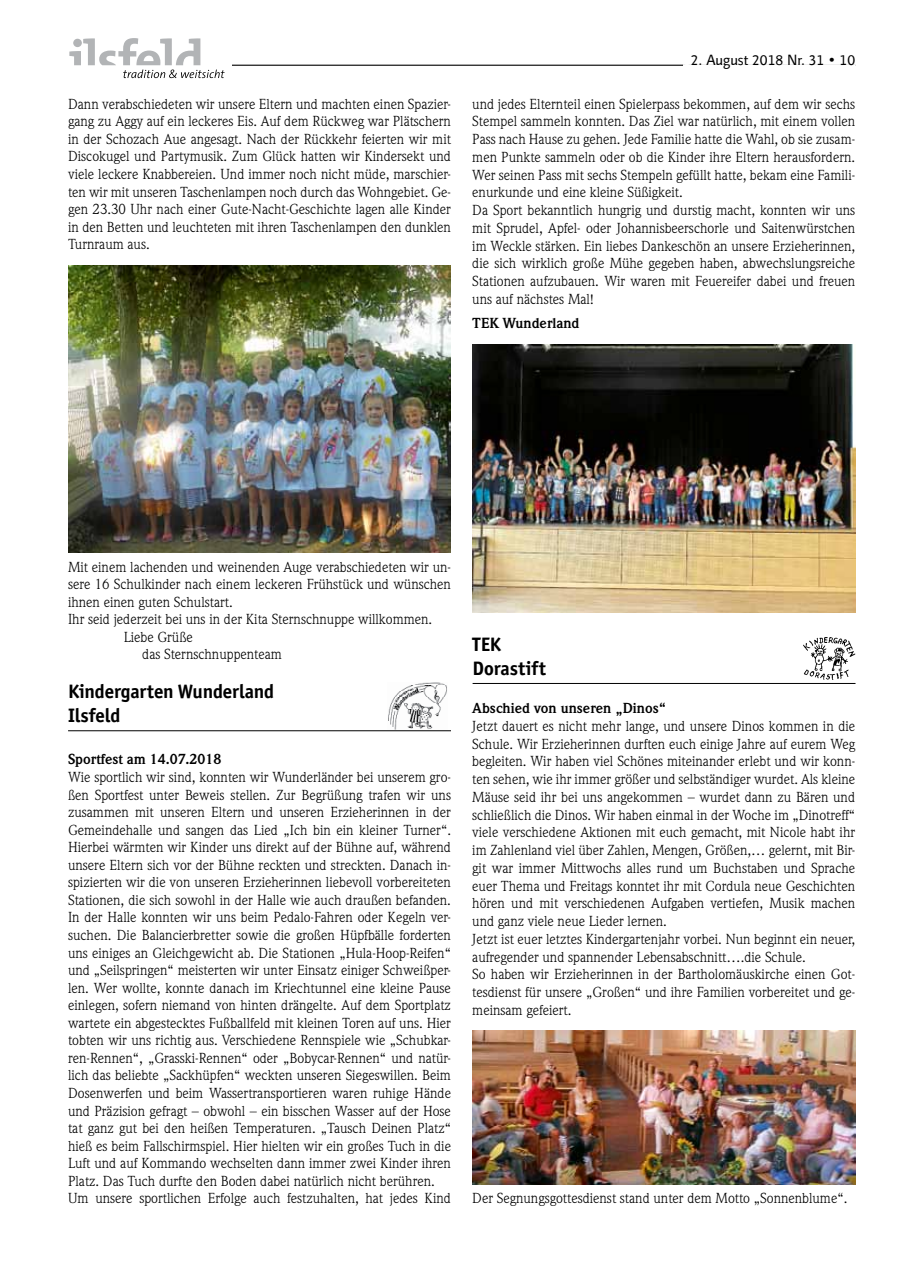
<style>
.page{position:relative;width:902px;height:1280px;background:#fff}
.page>*{position:absolute;margin:0;border:0;box-sizing:border-box;transform-origin:0 0}
.t1{font:700 19.5px/24px "Officina San ITC";letter-spacing:-.005em;color:#000}
.t2{font:15px "Linotype Finnegan";color:#000}
.t3{font:14.25px/17.5px "Weidemann";color:#000}
.t4{font:700 14.25px "Weidemann";color:#000}
.s1{color:#fff}
</style>
<div class="page">
<img style="left:68px;top:265px;width:383px;height:287px">
<hr style="left:68px;top:730px;width:383px;height:1px;background:#000">
<img style="left:388px;top:683px;width:59px;height:46px">
<img style="left:472px;top:344px;width:383px;height:268px">
<hr style="left:472px;top:683px;width:383px;height:1px;background:#000">
<img style="left:803px;top:637px;width:52px;height:43px">
<img style="left:472px;top:1031px;width:383px;height:153px">
<hr style="left:232px;top:65px;width:623px;height:1px;background:#000">
<div style="left:683px;top:64px;width:172px;height:5px;background:#fff"></div>
<svg style="left:69px;top:38px;width:155px;height:40px"></svg>
<p class="t3" style="left:68px;top:95px;width:384px;text-align:justify">Dann verabschiedeten wir unsere Eltern und machten einen Spazier&shy;gang zu Aggy auf ein leckeres Eis. Auf dem Rückweg war Plätschern in der Schozach Aue angesagt. Nach der Rückkehr feierten wir mit Discokugel und Partymusik. Zum Glück hatten wir Kindersekt und viele leckere Knabbereien. Und immer noch nicht müde, marschier&shy;ten wir mit unseren Taschenlampen noch durch das Wohngebiet. Ge&shy;gen 23.30 Uhr nach einer Gute-Nacht-Geschichte lagen alle Kinder in den Betten und leuchteten mit ihren Taschenlampen den dunklen Turnraum aus.</p>
<p class="t2" style="left:683px;top:51px;width:174px"><span class="s1">0</span>2. August 2018 Nr. 31 • 10</p>
<p class="t3" style="left:472px;top:95px;width:384px">und jedes Elternteil einen Spielerpass bekommen, auf dem wir sechs Stempel sammeln konnten. Das Ziel war natürlich, mit einem vollen Pass nach Hause zu gehen. Jede Familie hatte die Wahl, ob sie zusam&shy;men Punkte sammeln oder ob die Kinder ihre Eltern herausfordern.<br>Wer seinen Pass mit sechs Stempeln gefüllt hatte, bekam eine Famili&shy;enurkunde und eine kleine Süßigkeit.<br>Da Sport bekanntlich hungrig und durstig macht, konnten wir uns mit Sprudel, Apfel- oder Johannisbeerschorle und Saitenwürstchen im Weckle stärken. Ein liebes Dankeschön an unsere Erzieherinnen, die sich wirklich große Mühe gegeben haben, abwechslungsreiche Stationen aufzubauen. Wir waren mit Feuereifer dabei und freuen uns auf nächstes Mal!</p>
<p class="t4" style="left:472px;top:315px;width:109px">TEK Wunderland</p>
<p class="t3" style="left:68px;top:558px;width:384px">Mit einem lachenden und weinenden Auge verabschiedeten wir un-</p>
<p class="t3" style="left:68px;top:575px;width:384px">sere 16 Schulkinder nach einem leckeren Frühstück und wünschen</p>
<p class="t3" style="left:68px;top:593px;width:166px">ihnen einen guten Schulstart.</p>
<p class="t3" style="left:68px;top:610px;width:366px">Ihr seid jederzeit bei uns in der Kita Sternschnuppe willkommen.</p>
<p class="t3" style="left:124px;top:628px;width:71px">Liebe Grüße</p>
<p class="t3" style="left:142px;top:646px;width:141px">das Sternschnuppenteam</p>
<h1 class="t1" style="left:68px;top:679px;width:208px">Kindergarten Wunderland<br>Ilsfeld</h1>
<p class="t4" style="left:68px;top:751px;width:155px">Sportfest am 14.07.2018</p>
<p class="t3" style="left:68px;top:768px;width:384px">Wie sportlich wir sind, konnten wir Wunderländer bei unserem gro&shy;ßen Sportfest unter Beweis stellen. Zur Begrüßung trafen wir uns zusammen mit unseren Eltern und unseren Erzieherinnen in der Gemeindehalle und sangen das Lied „Ich bin ein kleiner Turner“.<br>Hierbei wärmten wir Kinder uns direkt auf der Bühne auf, während unsere Eltern sich vor der Bühne reckten und streckten. Danach in&shy;spizierten wir die von unseren Erzieherinnen liebevoll vorbereiteten Stationen, die sich sowohl in der Halle wie auch draußen befanden.<br>In der Halle konnten wir uns beim Pedalo-Fahren oder Kegeln ver&shy;suchen. Die Balancierbretter sowie die großen Hüpfbälle forderten uns einiges an Gleichgewicht ab. Die Stationen „Hula-Hoop-Reifen“ und „Seilspringen“ meisterten wir unter Einsatz einiger Schweißper&shy;len. Wer wollte, konnte danach im Kriechtunnel eine kleine Pause einlegen, sofern niemand von hinten drängelte. Auf dem Sportplatz wartete ein abgestecktes Fußballfeld mit kleinen Toren auf uns. Hier tobten wir uns richtig aus. Verschiedene Rennspiele wie „Schubkar&shy;ren-Rennen“, „Grasski-Rennen“ oder „Bobycar-Rennen“ und natür&shy;lich das beliebte „Sackhüpfen“ weckten unseren Siegeswillen. Beim Dosenwerfen und beim Wassertransportieren waren ruhige Hände und Präzision gefragt – obwohl – ein bisschen Wasser auf der Hose tat ganz gut bei den heißen Temperaturen. „Tausch Deinen Platz“ hieß es beim Fallschirmspiel. Hier hielten wir ein großes Tuch in die Luft und auf Kommando wechselten dann immer zwei Kinder ihren Platz. Das Tuch durfte den Boden dabei natürlich nicht berühren.<br>Um unsere sportlichen Erfolge auch festzuhalten, hat jedes Kind</p>
<h1 class="t1" style="left:472px;top:632px;width:75px">TEK<br>Dorastift</h1>
<p class="t4" style="left:472px;top:700px;width:195px">Abschied von unseren „Dinos“</p>
<p class="t3" style="left:472px;top:717px;width:384px">Jetzt dauert es nicht mehr lange, und unsere Dinos kommen in die Schule. Wir Erzieherinnen durften euch einige Jahre auf eurem Weg begleiten. Wir haben viel Schönes miteinander erlebt und wir konn&shy;ten sehen, wie ihr immer größer und selbständiger wurdet. Als kleine Mäuse seid ihr bei uns angekommen – wurdet dann zu Bären und schließlich die Dinos. Wir haben einmal in der Woche im „Dinotreff“ viele verschiedene Aktionen mit euch gemacht, mit Nicole habt ihr im Zahlenland viel über Zahlen, Mengen, Größen,… gelernt, mit Bir&shy;git war immer Mittwochs alles rund um Buchstaben und Sprache euer Thema und Freitags konntet ihr mit Cordula neue Geschichten hören und mit verschiedenen Aufgaben vertiefen, Musik machen und ganz viele neue Lieder lernen.<br>Jetzt ist euer letztes Kindergartenjahr vorbei. Nun beginnt ein neuer, aufregender und spannender Lebensabschnitt….die Schule.<br>So haben wir Erzieherinnen in der Bartholomäuskirche einen Got&shy;tesdienst für unsere „Großen“ und ihre Familien vorbereitet und ge&shy;meinsam gefeiert.</p>
<p class="t3" style="left:472px;top:1190px;width:376px">Der Segnungsgottesdienst stand unter dem Motto „Sonnenblume“.</p>
</div>
